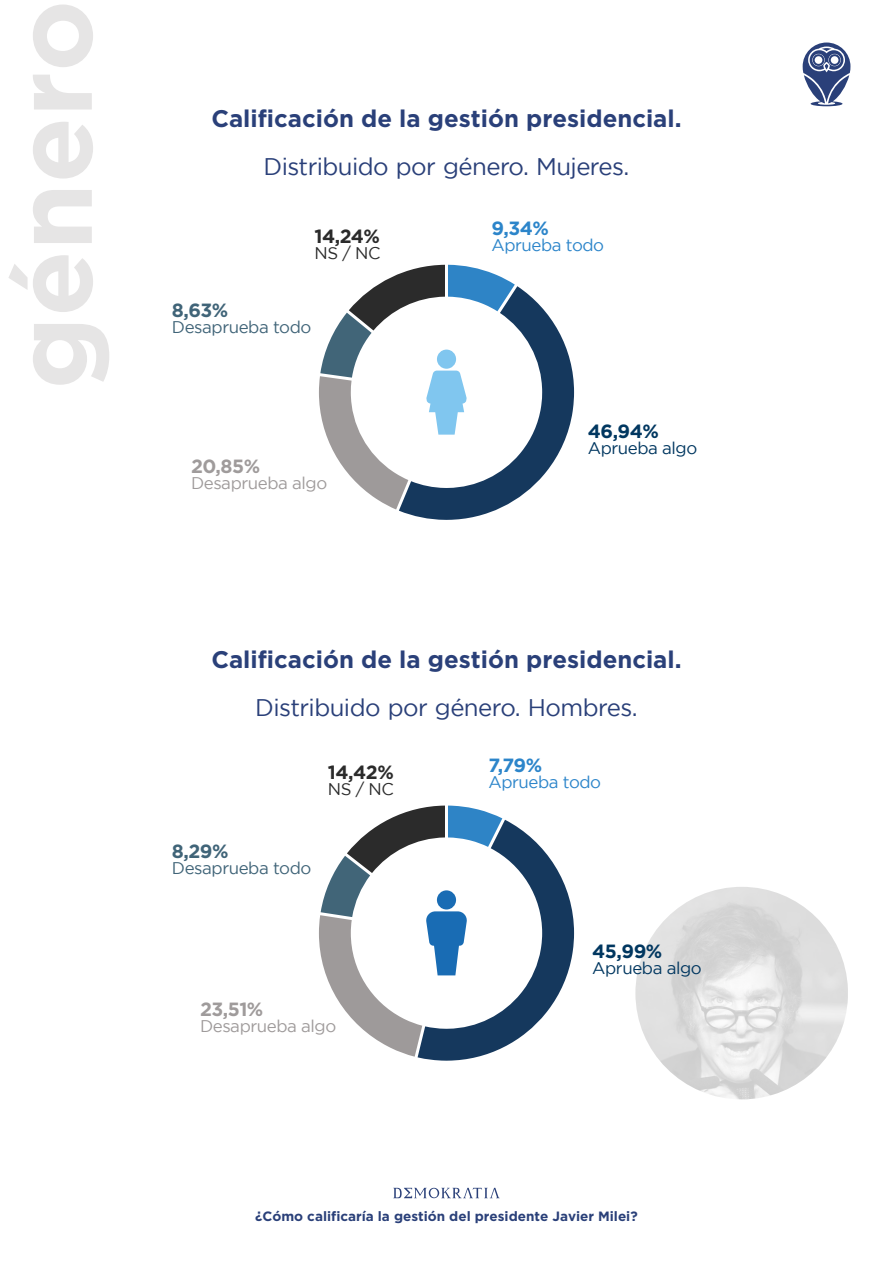
<style>
.page{position:relative;width:893px;height:1263px;background:#fff}
.page>*{position:absolute;margin:0;border:0;box-sizing:border-box;transform-origin:0 0}
.t1{font:700 108px "Gotham";color:#e6e5e5}
.t2{font:700 24px "Gotham";color:#2a4079}
.t3{font:24px "Gotham";letter-spacing:-.025em;color:#2a4079}
.t4{font:700 19.2px "Gotham";letter-spacing:-.025em;color:#2b2b2b}
.t5{font:700 19.2px "Gotham";letter-spacing:-.025em;color:#9f9b9b}
.t6{font:700 19.2px "Gotham";letter-spacing:-.025em;color:#013760}
.t7{font:700 19.2px "Gotham";color:#406478}
.t8{font:700 19.2px "Gotham";color:#2c85ca}
.t9{font:16.8px "Gotham";letter-spacing:-.025em;color:#406478}
.t10{font:16.8px "Gotham";letter-spacing:-.025em;color:#9f9b9b}
.t11{font:16.8px "Gotham";letter-spacing:-.025em;color:#2c85ca}
.t12{font:16.8px "Gotham";letter-spacing:-.025em;color:#013760}
.t13{font:16.8px "Gotham";letter-spacing:-.025em;color:#2b2b2b}
.t14{font:700 13.5px "Gotham";color:#2a4079}
</style>
<div class="page">
<svg style="left:803px;top:43px;width:47px;height:63px"></svg>
<img style="left:635px;top:887px;width:213px;height:212px;border-radius:105px">
<svg style="left:393px;top:1188px;width:107px;height:10px"></svg>
<svg style="left:319px;top:265px;width:255px;height:255px"></svg>
<svg style="left:319px;top:805px;width:255px;height:256px"></svg>
<h1 class="t1" style="left:-9px;top:389px;width:391px;rotate:-90deg">género</h1>
<p class="t2" style="left:211px;top:104px;width:472px">Calificación de la gestión presidencial.</p>
<p class="t3" style="left:263px;top:153px;width:367px">Distribuido por género. Mujeres.</p>
<p class="t4" style="left:314px;top:225px;width:67px">14,24%</p>
<p class="t13" style="left:314px;top:244px;width:68px">NS / NC</p>
<p class="t7" style="left:172px;top:299px;width:58px">8,63%</p>
<p class="t9" style="left:172px;top:317px;width:141px">Desaprueba todo</p>
<p class="t5" style="left:191px;top:455px;width:71px">20,85%</p>
<p class="t10" style="left:191px;top:473px;width:138px">Desaprueba algo</p>
<p class="t8" style="left:491px;top:217px;width:59px">9,34%</p>
<p class="t11" style="left:491px;top:235px;width:114px">Aprueba todo</p>
<p class="t6" style="left:588px;top:420px;width:73px">46,94%</p>
<p class="t12" style="left:588px;top:438px;width:111px">Aprueba algo</p>
<p class="t2" style="left:211px;top:645px;width:472px">Calificación de la gestión presidencial.</p>
<p class="t3" style="left:255px;top:694px;width:384px">Distribuido por género. Hombres.</p>
<p class="t4" style="left:328px;top:761px;width:67px">14,42%</p>
<p class="t13" style="left:328px;top:779px;width:68px">NS / NC</p>
<p class="t7" style="left:172px;top:840px;width:58px">8,29%</p>
<p class="t9" style="left:172px;top:859px;width:141px">Desaprueba todo</p>
<p class="t5" style="left:200px;top:998px;width:65px">23,51%</p>
<p class="t10" style="left:200px;top:1016px;width:138px">Desaprueba algo</p>
<p class="t8" style="left:488px;top:754px;width:55px">7,79%</p>
<p class="t11" style="left:488px;top:772px;width:114px">Aprueba todo</p>
<p class="t6" style="left:592px;top:940px;width:72px">45,99%</p>
<p class="t12" style="left:592px;top:959px;width:111px">Aprueba algo</p>
<p class="t14" style="left:255px;top:1208px;width:384px">¿Cómo calificaría la gestión del presidente Javier Milei?</p>
</div>
